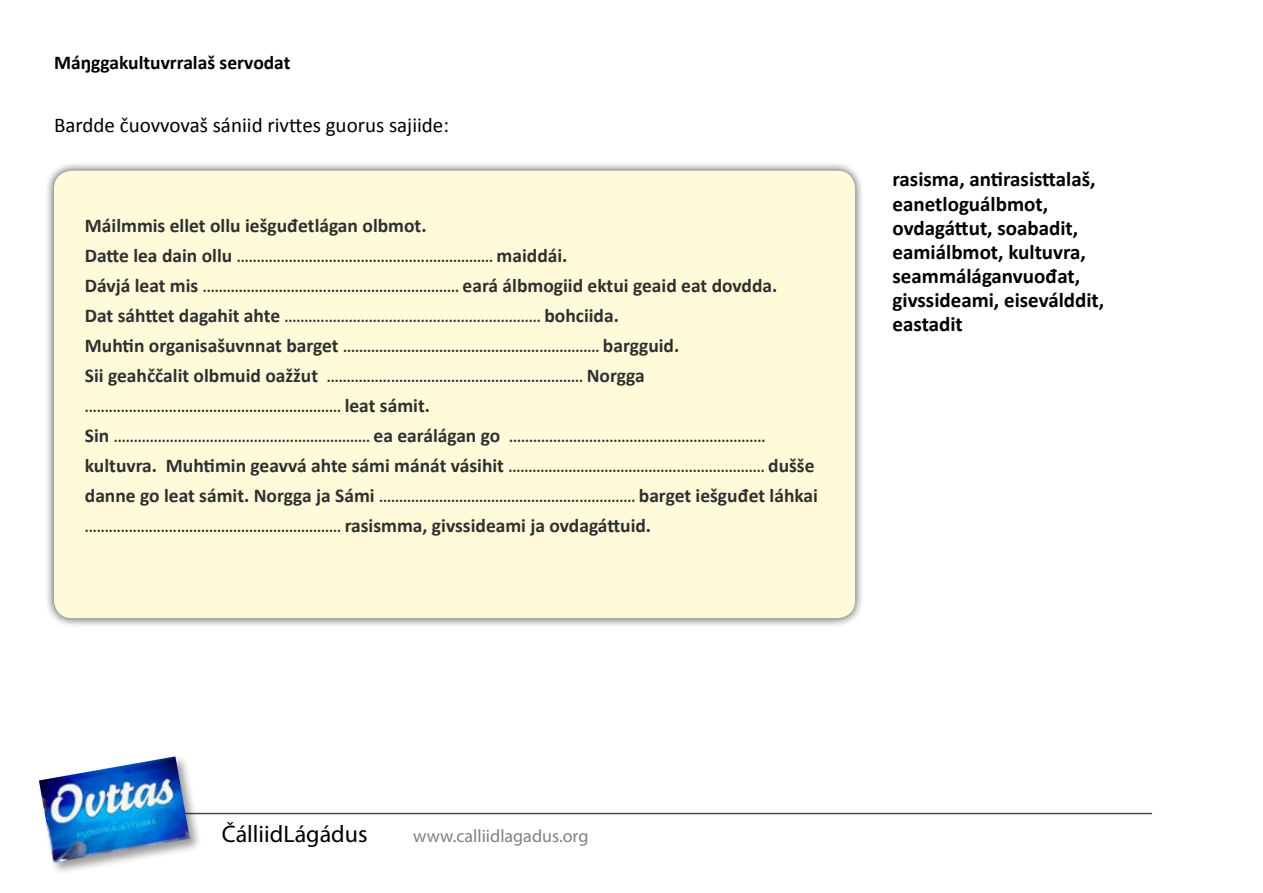
<style>
.page{position:relative;width:1263px;height:893px;background:#fff}
.page>*{position:absolute;margin:0;border:0;box-sizing:border-box;transform-origin:0 0}
.t1{font:24px "Myriad Pro";color:#000}
.t2{font:700 21px/24.2px "Calibri";color:#000}
.t3{font:21px "Calibri";color:#000}
.t4{font:700 19.5px "Calibri";color:#2f2f2f}
.t5{font:700 19.5px "Calibri";color:#000}
.t6{font:18px "Myriad Pro";color:#818181}
.t7{font:700 15px/30px "Calibri";color:#2f2f2f}
.s1{font-size:19.5px}
</style>
<div class="page">
<hr style="left:166px;top:813px;width:986px;height:1px;background:#4b4b4b">
<div style="left:37px;top:754px;width:166px;height:121px;background:#000;opacity:.4"></div>
<img style="left:39px;top:756px;width:151px;height:107px">
<div style="left:44px;top:161px;width:821px;height:467px;background:#000;opacity:.75"></div>
<div style="left:54px;top:171px;width:801px;height:447px;background:#fffbda;border-radius:18px"></div>
<h3 class="t5" style="left:54px;top:50px;width:238px">Máŋggakultuvrralaš servodat</h3>
<h2 class="t3" style="left:54px;top:112px;width:397px">Bardde čuovvovaš sániid rivttes guorus sajiide:</h2>
<h3 class="t4" style="left:85px;top:214px;width:343px">Máilmmis ellet ollu iešguđetlágan olbmot.</h3>
<p class="t7" style="left:85px;top:242px;width:735px"><span class="s1">Datte lea dain ollu</span> ................................................................ <span class="s1">maiddái.<br>Dávjá leat mis</span> ................................................................ <span class="s1">eará álbmogiid ektui geaid eat dovdda.<br>Dat sáhttet dagahit ahte</span> ................................................................ <span class="s1">bohciida.<br>Muhtin organisašuvnnat barget</span> ................................................................ <span class="s1">bargguid.<br>Sii geahččalit olbmuid oažžut</span> ................................................................ <span class="s1">Norgga </span>................................................................ <span class="s1">leat sámit.<br>Sin</span> ................................................................ <span class="s1">ea earálágan go</span> ................................................................ <span class="s1">kultuvra. Muhtimin geavvá ahte sámi mánát vásihit</span> ................................................................ <span class="s1">dušše danne go leat sámit. Norgga ja Sámi</span> ................................................................ <span class="s1">barget iešguđet láhkai </span>................................................................ <span class="s1">rasismma, givssideami ja ovdagáttuid.</span></p>
<h2 class="t2" style="left:892px;top:166px;width:213px">rasisma, antirasisttalaš, eanetloguálbmot, ovdagáttut, soabadit, eamiálbmot, kultuvra, seammáláganvuođat, givssideami, eiseválddit, eastadit</h2>
<h1 class="t1" style="left:222px;top:819px;width:147px">ČálliidLágádus</h1>
<p class="t6" style="left:413px;top:825px;width:177px">www.calliidlagadus.org</p>
</div>
